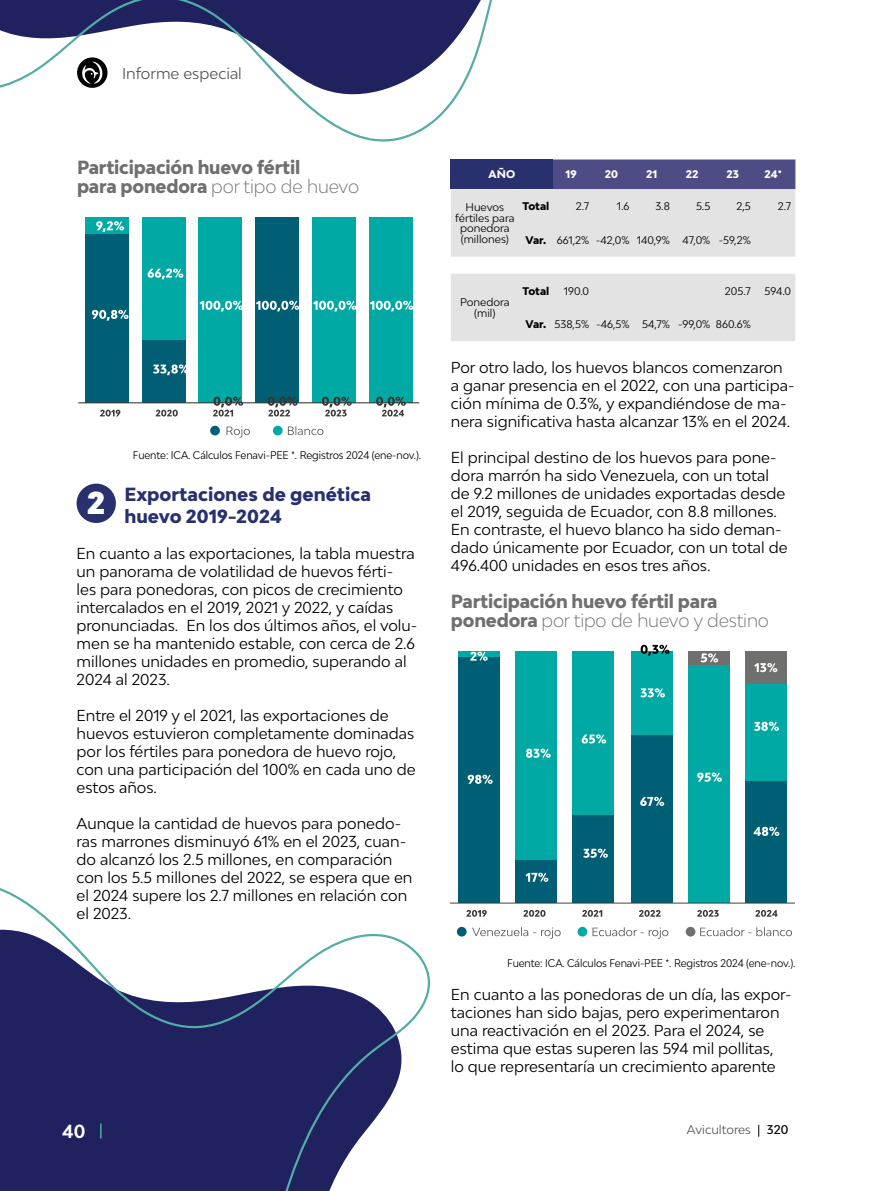
<style>
.page{position:relative;width:872px;height:1191px;background:#fff}
.page>*{position:absolute;margin:0;border:0;box-sizing:border-box;transform-origin:0 0}
.t1{font:900 30px "Bw Modelica";color:#fff}
.t2{font:800 18px/19.5px "Bw Modelica";letter-spacing:-.01em;color:#6f6f6f}
.t3{font:800 18px/21.6px "Bw Modelica";color:#28306e}
.t4{font:700 18px "Bw Modelica";color:#fff}
.t5{font:15px/18px "Bw Modelica";color:#000}
.t6{font:15px "Bw Modelica";color:#575756}
.t7{font:12px "Bw Modelica";color:#575756}
.t8{font:500 12px "Bw Modelica";color:#000}
.t9{font:10.5px/10.5px "Bw Modelica";letter-spacing:-.01em;color:#000;text-align:center}
.t10{font:10.5px "Bw Modelica";letter-spacing:-.01em;color:#000;scale:.95 1}
.t11{font:800 10.5px "Bw Modelica";color:#fff}
.t12{font:800 10.5px "Bw Modelica";letter-spacing:-.005em;color:#000}
.s1{font-weight:300}
.s2{font-weight:800}
</style>
<div class="page">
<svg style="left:0;top:0;width:492px;height:142px"></svg>
<svg style="left:0;top:888px;width:430px;height:303px;fill:#20225f"></svg>
<svg style="left:758px;top:1124px;width:1px;height:12px"></svg>
<svg style="left:100px;top:1123px;width:2px;height:15px"></svg>
<div style="left:77px;top:57px;width:30px;height:31px;background:#000;border-radius:50%"></div>
<svg style="left:82px;top:62px;width:21px;height:22px"></svg>
<div style="left:451px;top:159px;width:102px;height:30px;background:#28306e"></div>
<div style="left:553px;top:159px;width:242px;height:30px;background:#4e4c84"></div>
<svg style="left:451px;top:189px;width:344px;height:152px;background:#e6e6e6"></svg>
<div style="left:255px;top:217px;width:43px;height:185px;background:#005f74"></div>
<div style="left:142px;top:339px;width:44px;height:63px;background:#005f74"></div>
<div style="left:85px;top:234px;width:43px;height:168px;background:#005f74"></div>
<div style="left:369px;top:217px;width:43px;height:185px;background:#00a9a3"></div>
<div style="left:312px;top:217px;width:43px;height:185px;background:#00a9a3"></div>
<div style="left:199px;top:217px;width:43px;height:185px;background:#00a9a3"></div>
<div style="left:142px;top:217px;width:44px;height:122px;background:#00a9a3"></div>
<div style="left:85px;top:217px;width:43px;height:17px;background:#00a9a3"></div>
<hr style="left:78px;top:402px;width:341px;height:1px;background:#3b3b3a">
<svg style="left:100px;top:410px;width:20px;height:6px"></svg>
<svg style="left:156px;top:410px;width:22px;height:6px"></svg>
<div style="left:210px;top:426px;width:10px;height:9px;background:#005f74;border-radius:50%"></div>
<svg style="left:226px;top:426px;width:97px;height:11px"></svg>
<div style="left:273px;top:426px;width:10px;height:9px;background:#00a9a3;border-radius:50%"></div>
<svg style="left:92px;top:310px;width:36px;height:10px"></svg>
<svg style="left:153px;top:364px;width:33px;height:11px"></svg>
<svg style="left:256px;top:301px;width:43px;height:10px"></svg>
<svg style="left:96px;top:221px;width:28px;height:11px"></svg>
<svg style="left:148px;top:268px;width:35px;height:11px"></svg>
<svg style="left:199px;top:301px;width:43px;height:10px"></svg>
<svg style="left:313px;top:301px;width:43px;height:10px"></svg>
<svg style="left:370px;top:301px;width:43px;height:10px"></svg>
<svg style="left:213px;top:397px;width:30px;height:19px"></svg>
<svg style="left:268px;top:397px;width:29px;height:19px"></svg>
<svg style="left:322px;top:397px;width:29px;height:19px"></svg>
<svg style="left:376px;top:397px;width:30px;height:19px"></svg>
<div style="left:77px;top:483px;width:39px;height:40px;background:#28306e;border-radius:50%"></div>
<div style="left:745px;top:781px;width:41px;height:122px;background:#005f74"></div>
<div style="left:630px;top:735px;width:42px;height:168px;background:#005f74"></div>
<div style="left:572px;top:814px;width:42px;height:89px;background:#005f74"></div>
<div style="left:515px;top:859px;width:42px;height:44px;background:#005f74"></div>
<div style="left:458px;top:656px;width:42px;height:247px;background:#005f74"></div>
<div style="left:745px;top:684px;width:41px;height:97px;background:#00a9a3"></div>
<div style="left:687px;top:664px;width:42px;height:239px;background:#00a9a3"></div>
<div style="left:630px;top:652px;width:42px;height:83px;background:#00a9a3"></div>
<div style="left:572px;top:651px;width:42px;height:163px;background:#00a9a3"></div>
<div style="left:515px;top:651px;width:42px;height:208px;background:#00a9a3"></div>
<div style="left:458px;top:651px;width:42px;height:5px;background:#00a9a3"></div>
<hr style="left:450px;top:902px;width:345px;height:1px;background:#3b3b3a">
<svg style="left:466px;top:910px;width:21px;height:6px"></svg>
<svg style="left:523px;top:910px;width:22px;height:6px"></svg>
<svg style="left:582px;top:910px;width:20px;height:6px"></svg>
<svg style="left:639px;top:910px;width:21px;height:6px"></svg>
<svg style="left:697px;top:910px;width:21px;height:6px"></svg>
<svg style="left:755px;top:910px;width:22px;height:6px"></svg>
<div style="left:457px;top:927px;width:9px;height:9px;background:#005f74;border-radius:50%"></div>
<svg style="left:472px;top:927px;width:320px;height:11px"></svg>
<div style="left:577px;top:927px;width:10px;height:9px;background:#00a9a3;border-radius:50%"></div>
<div style="left:685px;top:927px;width:10px;height:9px;background:#6f6f6e;border-radius:50%"></div>
<div style="left:745px;top:651px;width:41px;height:33px;background:#6f6f6e"></div>
<div style="left:687px;top:651px;width:42px;height:13px;background:#6f6f6e"></div>
<hr style="left:630px;top:651px;width:42px;height:1px;background:#6f6f6e">
<svg style="left:467px;top:774px;width:25px;height:10px"></svg>
<svg style="left:525px;top:872px;width:23px;height:10px"></svg>
<svg style="left:583px;top:848px;width:25px;height:9px"></svg>
<svg style="left:640px;top:797px;width:24px;height:9px"></svg>
<svg style="left:753px;top:826px;width:26px;height:10px"></svg>
<svg style="left:470px;top:651px;width:17px;height:10px"></svg>
<svg style="left:526px;top:748px;width:24px;height:10px"></svg>
<svg style="left:581px;top:734px;width:25px;height:9px"></svg>
<svg style="left:640px;top:688px;width:25px;height:9px"></svg>
<svg style="left:697px;top:772px;width:25px;height:9px"></svg>
<svg style="left:754px;top:721px;width:25px;height:10px"></svg>
<svg style="left:640px;top:645px;width:29px;height:10px"></svg>
<svg style="left:700px;top:653px;width:18px;height:9px"></svg>
<svg style="left:754px;top:663px;width:23px;height:9px"></svg>
<p class="t6" style="left:122px;top:64px;width:121px">Informe especial</p>
<p class="t2" style="left:77px;top:157px;width:283px">Participación huevo fértil<br>para ponedora <span class="s1">por tipo de huevo</span></p>
<p class="t10" style="left:133px;top:448px;width:305px">Fuente: ICA. Cálculos Fenavi-PEE *. Registros 2024 (ene-nov.).</p>
<p class="t3" style="left:124px;top:483px;width:248px">Exportaciones de genética huevo 2019-2024</p>
<p class="t5" style="left:77px;top:544px;width:342px">En cuanto a las exportaciones, la tabla muestra un panorama de volatilidad de huevos férti-<br>les para ponedoras, con picos de crecimiento intercalados en el 2019, 2021 y 2022, y caídas pronunciadas. En los dos últimos años, el volu&shy;men se ha mantenido estable, con cerca de 2.6 millones unidades en promedio, superando al 2024 al 2023.</p>
<p class="t5" style="left:77px;top:706px;width:340px">Entre el 2019 y el 2021, las exportaciones de huevos estuvieron completamente dominadas por los fértiles para ponedora de huevo rojo, con una participación del 100% en cada uno de estos años.</p>
<p class="t5" style="left:77px;top:814px;width:337px">Aunque la cantidad de huevos para ponedo&shy;ras marrones disminuyó 61% en el 2023, cuan&shy;do alcanzó los 2.5 millones, en comparación con los 5.5 millones del 2022, se espera que en el 2024 supere los 2.7 millones en relación con el 2023.</p>
<h1 class="t1" style="left:87px;top:484px;width:20px">2</h1>
<p class="t11" style="left:488px;top:168px;width:28px">AÑO</p>
<p class="t11" style="left:565px;top:168px;width:13px">19</p>
<p class="t11" style="left:605px;top:168px;width:15px">20</p>
<p class="t11" style="left:646px;top:168px;width:13px">21</p>
<p class="t11" style="left:686px;top:168px;width:14px">22</p>
<p class="t11" style="left:726px;top:168px;width:14px">23</p>
<p class="t11" style="left:764px;top:168px;width:19px">24*</p>
<p class="t9" style="left:455px;top:202px;width:61px">Huevos fértiles para ponedora (millones)</p>
<p class="t12" style="left:522px;top:199px;width:28px">Total</p>
<p class="t9" style="left:576px;top:201px;width:15px">2.7</p>
<p class="t9" style="left:617px;top:201px;width:14px">1.6</p>
<p class="t9" style="left:655px;top:201px;width:16px">3.8</p>
<p class="t9" style="left:696px;top:201px;width:16px">5.5</p>
<p class="t9" style="left:736px;top:201px;width:16px">2,5</p>
<p class="t9" style="left:778px;top:201px;width:15px">2.7</p>
<p class="t9" style="left:525px;top:234px;width:227px"><span class="s2">Var.</span> 661,2% -42,0% 140,9% 47,0% -59,2%</p>
<p class="t12" style="left:522px;top:284px;width:28px">Total</p>
<p class="t9" style="left:564px;top:285px;width:27px">190.0</p>
<p class="t9" style="left:725px;top:285px;width:27px">205.7</p>
<p class="t9" style="left:764px;top:285px;width:28px">594.0</p>
<p class="t9" style="left:525px;top:319px;width:227px"><span class="s2">Var.</span> 538,5% -46,5% 54,7% -99,0% 860.6%</p>
<p class="t5" style="left:451px;top:358px;width:345px">Por otro lado, los huevos blancos comenzaron a ganar presencia en el 2022, con una participa&shy;ción mínima de 0.3%, y expandiéndose de ma&shy;nera significativa hasta alcanzar 13% en el 2024.</p>
<p class="t5" style="left:451px;top:448px;width:338px">El principal destino de los huevos para pone&shy;dora marrón ha sido Venezuela, con un total de 9.2 millones de unidades exportadas desde el 2019, seguida de Ecuador, con 8.8 millones.<br>En contraste, el huevo blanco ha sido deman&shy;dado únicamente por Ecuador, con un total de 496.400 unidades en esos tres años.</p>
<p class="t9" style="left:460px;top:297px;width:51px">Ponedora (mil)</p>
<p class="t2" style="left:451px;top:591px;width:320px">Participación huevo fértil para ponedora <span class="s1">por tipo de huevo y destino</span></p>
<p class="t10" style="left:507px;top:956px;width:305px">Fuente: ICA. Cálculos Fenavi-PEE *. Registros 2024 (ene-nov.).</p>
<p class="t5" style="left:451px;top:985px;width:342px">En cuanto a las ponedoras de un día, las expor&shy;taciones han sido bajas, pero experimentaron una reactivación en el 2023. Para el 2024, se estima que estas superen las 594 mil pollitas,<br>lo que representaría un crecimiento aparente</p>
<p class="t4" style="left:62px;top:1119px;width:25px">40</p>
<p class="t7" style="left:687px;top:1121px;width:65px">Avicultores</p>
<p class="t8" style="left:767px;top:1122px;width:23px">320</p>
</div>
